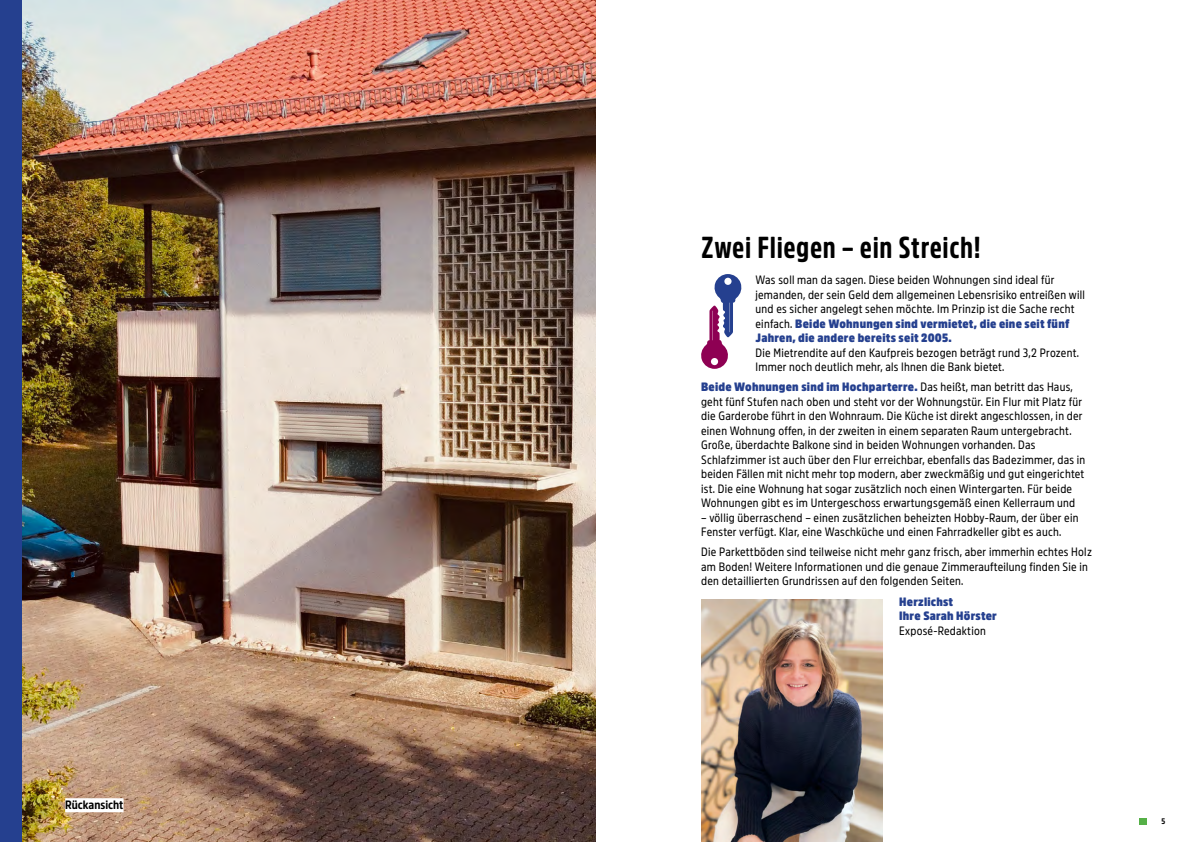
<style>
.page{position:relative;width:1191px;height:842px;background:#fff}
.page>*{position:absolute;margin:0;border:0;box-sizing:border-box;transform-origin:0 0}
.t1{font:700 30px "Amsi Pro Condensed";letter-spacing:.02em;color:#000}
.t2{font:12px/14.5px "Amsi Pro Narrow";letter-spacing:.02em;color:#000}
.t3{font:900 12px/14.5px "Amsi Pro Narrow";letter-spacing:.02em;color:#25408f}
.t4{font:700 12px "Amsi Pro Narrow";color:#000}
.t5{font:700 8px "Amsi Pro Narrow";color:#000}
.s1{font-weight:900;color:#25408f}
</style>
<div class="page">
<div style="left:1138px;top:818px;width:8px;height:6px;background:#55b047"></div>
<img style="left:21px;top:0;width:574px;height:842px">
<div style="left:0;top:0;width:21px;height:842px;background:#25408f"></div>
<div style="left:65px;top:798px;width:58px;height:14px;background:#fff"></div>
<img style="left:701px;top:600px;width:181px;height:242px">
<svg style="left:701px;top:274px;width:41px;height:95px"></svg>
<p class="t4" style="left:65px;top:795px;width:60px">Rückansicht</p>
<h1 class="t1" style="left:701px;top:224px;width:281px">Zwei Fliegen – ein Streich!</h1>
<p class="t2" style="left:755px;top:271px;width:331px">Was soll man da sagen. Diese beiden Wohnungen sind ideal für jemanden, der sein Geld dem allgemeinen Lebensrisiko entreißen will und es sicher angelegt sehen möchte. Im Prinzip ist die Sache recht einfach. <span class="s1">Beide Wohnungen sind vermietet, die eine seit fünf Jahren, die andere bereits seit 2005.</span></p>
<p class="t2" style="left:755px;top:344px;width:325px">Die Mietrendite auf den Kaufpreis bezogen beträgt rund 3,2 Prozent.<br>Immer noch deutlich mehr, als Ihnen die Bank bietet.</p>
<p class="t2" style="left:701px;top:378px;width:386px"><span class="s1">Beide Wohnungen sind im Hochparterre.</span> Das heißt, man betritt das Haus, geht fünf Stufen nach oben und steht vor der Wohnungstür. Ein Flur mit Platz für die Garderobe führt in den Wohnraum. Die Küche ist direkt angeschlossen, in der einen Wohnung offen, in der zweiten in einem separaten Raum untergebracht.<br>Große, überdachte Balkone sind in beiden Wohnungen vorhanden. Das Schlafzimmer ist auch über den Flur erreichbar, ebenfalls das Badezimmer, das in beiden Fällen mit nicht mehr top modern, aber zweckmäßig und gut eingerichtet ist. Die eine Wohnung hat sogar zusätzlich noch einen Wintergarten. Für beide Wohnungen gibt es im Untergeschoss erwartungsgemäß einen Kellerraum und</p>
<p class="t2" style="left:701px;top:509px;width:379px">– völlig überraschend – einen zusätzlichen beheizten Hobby-Raum, der über ein<br>Fenster verfügt. Klar, eine Waschküche und einen Fahrradkeller gibt es auch.</p>
<p class="t2" style="left:701px;top:543px;width:392px">Die Parkettböden sind teilweise nicht mehr ganz frisch, aber immerhin echtes Holz am Boden! Weitere Informationen und die genaue Zimmeraufteilung finden Sie in den detaillierten Grundrissen auf den folgenden Seiten.</p>
<p class="t3" style="left:899px;top:593px;width:99px">Herzlichst<br>Ihre Sarah Hörster</p>
<p class="t2" style="left:899px;top:622px;width:88px">Exposé-Redaktion</p>
<p class="t5" style="left:1161px;top:815px;width:5px">5</p>
</div>
